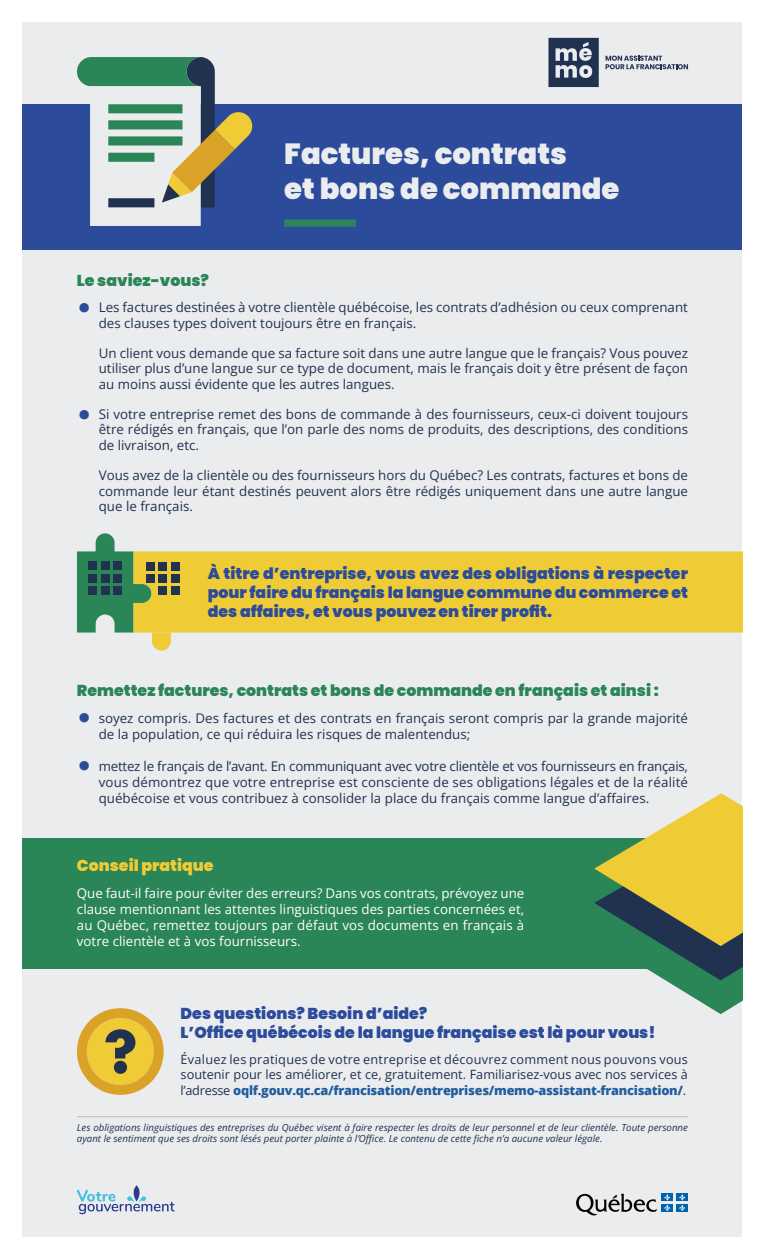
<style>
.page{position:relative;width:765px;height:1260px;background:#fff}
.page>*{position:absolute;margin:0;border:0;box-sizing:border-box;transform-origin:0 0}
.t1{font:900 29.12px/34.9px "Poppins";color:#ebecee}
.t2{font:900 15.75px/18.9px "Poppins";color:#2c4c9b;text-align:justify}
.t3{font:900 15.75px "Poppins";color:#2a8557}
.t4{font:900 15.75px "Poppins";color:#efcb35}
.t5{font:13.38px/15.2px "Open Sans";color:#20324f;text-align:justify}
.t6{font:13.38px/16px "Open Sans";color:#fff;text-align:justify}
.t7{font:12.75px/15.2px "Open Sans";color:#20324f;text-align:justify}
.t8{font:italic 9.75px/11.6px "Open Sans";color:#20324f}
.s1{font-family:"Poppins";font-weight:900;font-size:27.88px;color:#2c4c9b}
.s2{font-weight:800;color:#215e9e}
</style>
<div class="page">
<div style="left:22px;top:22px;width:720px;height:1216px;background:#ebecee"></div>
<div style="left:22px;top:838px;width:699px;height:131px;background:#2a8557"></div>
<div style="left:22px;top:104px;width:720px;height:146px;background:#2c4c9b"></div>
<svg style="left:77px;top:57px;width:176px;height:169px"></svg>
<svg style="left:576px;top:1194px;width:81px;height:22px"></svg>
<div style="left:661px;top:1194px;width:12px;height:7px;background:#0063ab"></div>
<div style="left:676px;top:1194px;width:12px;height:7px;background:#0063ab"></div>
<div style="left:661px;top:1204px;width:12px;height:7px;background:#0063ab"></div>
<svg style="left:664px;top:1194px;width:6px;height:17px"></svg>
<div style="left:676px;top:1204px;width:12px;height:7px;background:#0063ab"></div>
<svg style="left:679px;top:1194px;width:6px;height:17px"></svg>
<svg style="left:77px;top:1185px;width:98px;height:29px"></svg>
<svg style="left:548px;top:38px;width:51px;height:49px"></svg>
<svg style="left:606px;top:56px;width:82px;height:13px"></svg>
<div style="left:171px;top:551px;width:571px;height:82px;background:#efcb35"></div>
<svg style="left:77px;top:533px;width:94px;height:118px"></svg>
<div style="left:88px;top:562px;width:8px;height:8px;background:#20324f"></div>
<div style="left:101px;top:562px;width:8px;height:8px;background:#20324f"></div>
<div style="left:114px;top:562px;width:8px;height:8px;background:#20324f"></div>
<div style="left:88px;top:574px;width:8px;height:8px;background:#20324f"></div>
<div style="left:101px;top:574px;width:8px;height:8px;background:#20324f"></div>
<div style="left:114px;top:574px;width:8px;height:8px;background:#20324f"></div>
<div style="left:101px;top:586px;width:8px;height:8px;background:#20324f"></div>
<div style="left:88px;top:586px;width:8px;height:8px;background:#20324f"></div>
<div style="left:114px;top:586px;width:8px;height:8px;background:#20324f"></div>
<div style="left:158px;top:563px;width:9px;height:8px;background:#20324f"></div>
<div style="left:146px;top:563px;width:8px;height:8px;background:#20324f"></div>
<div style="left:171px;top:563px;width:8px;height:8px;background:#20324f"></div>
<div style="left:158px;top:574px;width:9px;height:8px;background:#20324f"></div>
<div style="left:146px;top:574px;width:8px;height:8px;background:#20324f"></div>
<div style="left:171px;top:574px;width:8px;height:8px;background:#20324f"></div>
<div style="left:158px;top:586px;width:9px;height:8px;background:#20324f"></div>
<div style="left:171px;top:586px;width:8px;height:8px;background:#20324f"></div>
<div style="left:284px;top:220px;width:72px;height:7px;background:#2a8557"></div>
<svg style="left:595px;top:793px;width:147px;height:221px"></svg>
<hr style="left:77px;top:1116px;width:611px;height:1px;background:#bcbec0">
<svg style="left:77px;top:1008px;width:87px;height:87px"></svg>
<h1 class="t1" style="left:284px;top:137px;width:337px">Factures, contrats<br>et bons de commande</h1>
<p class="t3" style="left:77px;top:271px;width:134px">Le saviez-vous?</p>
<p class="t5" style="left:99px;top:299px;width:591px;text-indent:-22px"><span class="s1">•</span> Les factures destinées à votre clientèle québécoise, les contrats d’adhésion ou ceux comprenant des clauses types doivent toujours être en français.</p>
<p class="t5" style="left:99px;top:345px;width:591px">Un client vous demande que sa facture soit dans une autre langue que le français? Vous pouvez utiliser plus d’une langue sur ce type de document, mais le français doit y être présent de façon au moins aussi évidente que les autres langues.</p>
<p class="t5" style="left:99px;top:406px;width:591px;text-indent:-22px"><span class="s1">•</span> Si votre entreprise remet des bons de commande à des fournisseurs, ceux-ci doivent toujours être rédigés en français, que l’on parle des noms de produits, des descriptions, des conditions de livraison, etc.</p>
<p class="t5" style="left:99px;top:467px;width:591px">Vous avez de la clientèle ou des fournisseurs hors du Québec? Les contrats, factures et bons de commande leur étant destinés peuvent alors être rédigés uniquement dans une autre langue que le français.</p>
<p class="t2" style="left:208px;top:564px;width:482px">À titre d’entreprise, vous avez des obligations à respecter pour faire du français la langue commune du commerce et des affaires, et vous pouvez en tirer profit.</p>
<p class="t3" style="left:77px;top:681px;width:583px">Remettez factures, contrats et bons de commande en français et ainsi :</p>
<p class="t5" style="left:99px;top:709px;width:591px;line-height:16px;text-indent:-22px"><span class="s1">•</span> soyez compris. Des factures et des contrats en français seront compris par la grande majorité de la population, ce qui réduira les risques de malentendus;</p>
<p class="t5" style="left:99px;top:757px;width:591px;line-height:16px;text-indent:-22px"><span class="s1">•</span> mettez le français de l’avant. En communiquant avec votre clientèle et vos fournisseurs en français, vous démontrez que votre entreprise est consciente de ses obligations légales et de la réalité québécoise et vous contribuez à consolider la place du français comme langue d’affaires.</p>
<p class="t4" style="left:77px;top:856px;width:138px">Conseil pratique</p>
<p class="t6" style="left:77px;top:884px;width:449px">Que faut-il faire pour éviter des erreurs? Dans vos contrats, prévoyez une clause mentionnant les attentes linguistiques des parties concernées et, au Québec, remettez toujours par défaut vos documents en français à votre clientèle et à vos fournisseurs.</p>
<p class="t2" style="left:181px;top:1004px;width:477px">Des questions? Besoin d’aide?<br>L’Office québécois de la langue française est là pour vous!</p>
<p class="t7" style="left:181px;top:1052px;width:509px">Évaluez les pratiques de votre entreprise et découvrez comment nous pouvons vous soutenir pour les améliorer, et ce, gratuitement. Familiarisez-vous avec nos services à l’adresse <span class="s2">oqlf.gouv.qc.ca/francisation/entreprises/memo-assistant-francisation/</span>.</p>
<p class="t8" style="left:77px;top:1121px;width:613px">Les obligations linguistiques des entreprises du Québec visent à faire respecter les droits de leur personnel et de leur clientèle. Toute personne ayant le sentiment que ses droits sont lésés peut porter plainte à l’Office. Le contenu de cette fiche n’a aucune valeur légale.</p>
</div>
